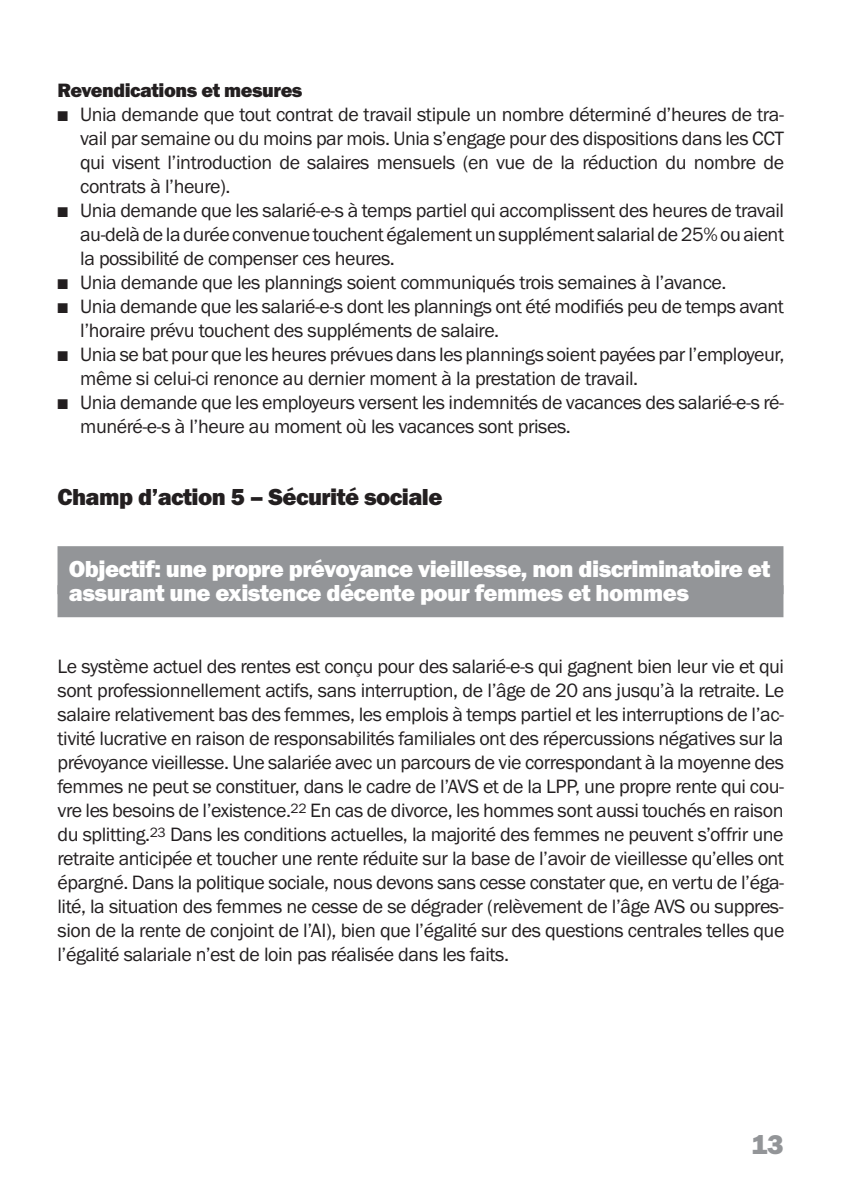
<style>
.page{position:relative;width:841px;height:1193px;background:#fff}
.page>*{position:absolute;margin:0;border:0;box-sizing:border-box;transform-origin:0 0}
.t1{font:28px "Franklin Got URWT Hea";color:#939598}
.t2{font:24px/24px "Franklin Got URWT Hea";letter-spacing:-.025em;color:#fff}
.t3{font:24px "Franklin Got URWT Hea";letter-spacing:-.025em;color:#231f20}
.t4{font:20px/24px "Franklin Got URWT Boo";letter-spacing:-.025em;color:#231f20;text-align:justify}
.t5{font:20px "Franklin Got URWT Hea";letter-spacing:-.025em;color:#231f20}
</style>
<div class="page">
<div style="left:57px;top:546px;width:727px;height:72px;background:#939598"></div>
<p class="t5" style="left:57px;top:78px;width:246px">Revendications et mesures</p>
<p class="t4" style="left:80px;top:102px;width:705px;text-indent:-23px">■ Unia demande que tout contrat de travail stipule un nombre déterminé d’heures de tra&shy;vail par semaine ou du moins par mois. Unia s’engage pour des dispositions dans les CCT qui visent l’introduction de salaires mensuels (en vue de la réduction du nombre de contrats à l’heure).</p>
<p class="t4" style="left:80px;top:198px;width:705px;text-indent:-23px">■ Unia demande que les salarié-e-s à temps partiel qui accomplissent des heures de travail au-delà de la durée convenue touchent également un supplément salarial de 25% ou aient la possibilité de compenser ces heures.</p>
<p class="t4" style="left:57px;top:270px;width:670px">■ Unia demande que les plannings soient communiqués trois semaines à l’avance.</p>
<p class="t4" style="left:80px;top:294px;width:705px;text-indent:-23px">■ Unia demande que les salarié-e-s dont les plannings ont été modifiés peu de temps avant l’horaire prévu touchent des suppléments de salaire.</p>
<p class="t4" style="left:80px;top:342px;width:705px;text-indent:-23px">■ Unia se bat pour que les heures prévues dans les plannings soient payées par l’employeur, même si celui-ci renonce au dernier moment à la prestation de travail.</p>
<p class="t4" style="left:80px;top:390px;width:705px;text-indent:-23px">■ Unia demande que les employeurs versent les indemnités de vacances des salarié-e-s ré&shy;munéré-e-s à l’heure au moment où les vacances sont prises.</p>
<p class="t3" style="left:57px;top:482px;width:386px">Champ d’action 5 – Sécurité sociale</p>
<p class="t2" style="left:69px;top:557px;width:703px">Objectif: une propre prévoyance vieillesse, non discriminatoire et assurant une existence décente pour femmes et hommes</p>
<p class="t4" style="left:57px;top:654px;width:728px">Le système actuel des rentes est conçu pour des salarié-e-s qui gagnent bien leur vie et qui sont professionnellement actifs, sans interruption, de l’âge de 20 ans jusqu’à la retraite. Le salaire relativement bas des femmes, les emplois à temps partiel et les interruptions de l’ac&shy;tivité lucrative en raison de responsabilités familiales ont des répercussions négatives sur la prévoyance vieillesse. Une salariée avec un parcours de vie correspondant à la moyenne des femmes ne peut se constituer, dans le cadre de l’AVS et de la LPP, une propre rente qui cou&shy;vre les besoins de l’existence.<sup>22</sup> En cas de divorce, les hommes sont aussi touchés en raison du splitting.<sup>23</sup> Dans les conditions actuelles, la majorité des femmes ne peuvent s’offrir une retraite anticipée et toucher une rente réduite sur la base de l’avoir de vieillesse qu’elles ont épargné. Dans la politique sociale, nous devons sans cesse constater que, en vertu de l’éga&shy;lité, la situation des femmes ne cesse de se dégrader (relèvement de l’âge AVS ou suppres&shy;sion de la rente de conjoint de l’AI), bien que l’égalité sur des questions centrales telles que l’égalité salariale n’est de loin pas réalisée dans les faits.</p>
<h1 class="t1" style="left:751px;top:1127px;width:34px">13</h1>
</div>
